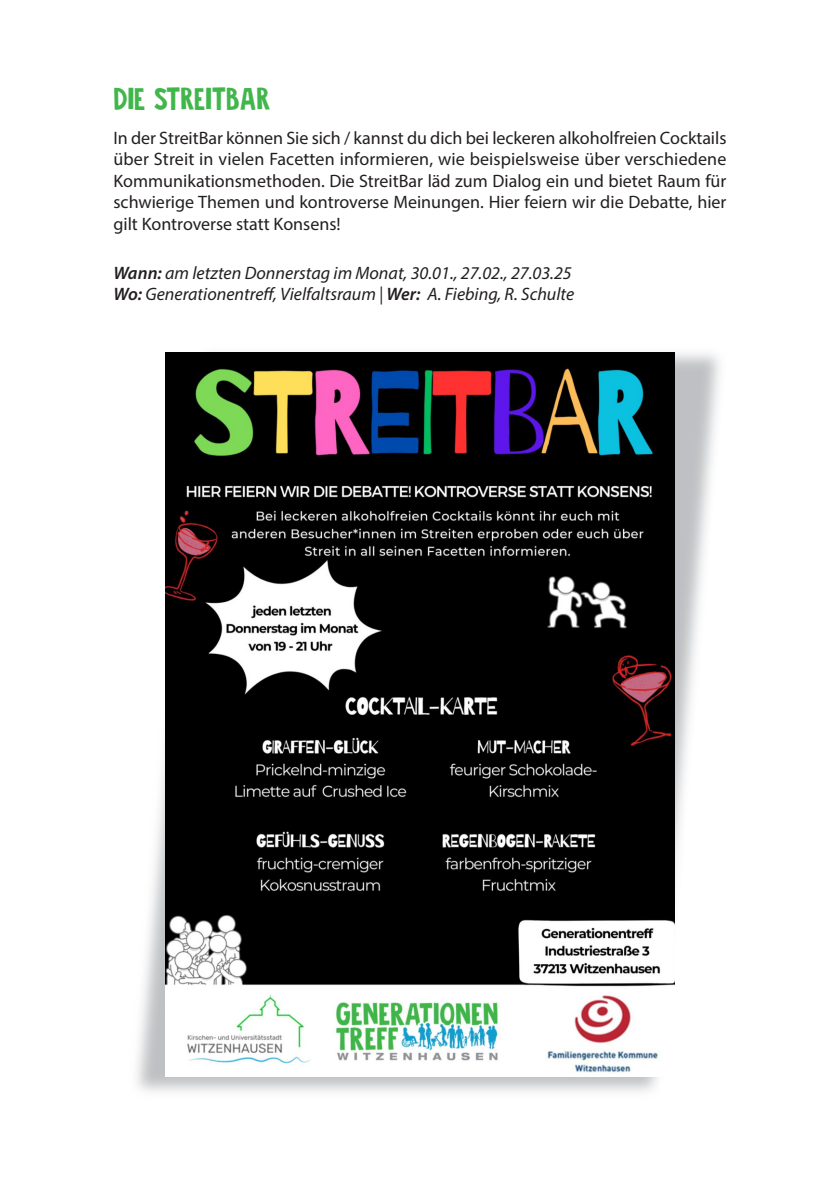
<style>
.page{position:relative;width:840px;height:1191px;background:#fff}
.page>*{position:absolute;margin:0;border:0;box-sizing:border-box;transform-origin:0 0}
.t1{font:28px "DK Jalebi";color:#41b64b}
.t2{font:18px/21.6px "Myriad Pro";color:#231f20;text-align:justify}
.t3{font:italic 18px/21.6px "Myriad Pro";color:#231f20}
.s1{font-weight:600}
</style>
<div class="page">
<img style="left:136px;top:352px;width:584px;height:740px">
<img style="left:165px;top:353px;width:509px;height:723px">
<h1 class="t1" style="left:113px;top:80px;width:159px">DIE STREITBAR</h1>
<p class="t2" style="left:113px;top:128px;width:614px">In der StreitBar können Sie sich / kannst du dich bei leckeren alkoholfreien Cocktails über Streit in vielen Facetten informieren, wie beispielsweise über verschiedene Kommunikationsmethoden. Die StreitBar läd zum Dialog ein und bietet Raum für schwierige Themen und kontroverse Meinungen. Hier feiern wir die Debatte, hier gilt Kontroverse statt Konsens!</p>
<p class="t3" style="left:113px;top:263px;width:462px"><span class="s1">Wann:</span> am letzten Donnerstag im Monat, 30.01., 27.02., 27.03.25<br><span class="s1">Wo:</span> Generationentreff, Vielfaltsraum | <span class="s1">Wer:</span> A. Fiebing, R. Schulte</p>
</div>
